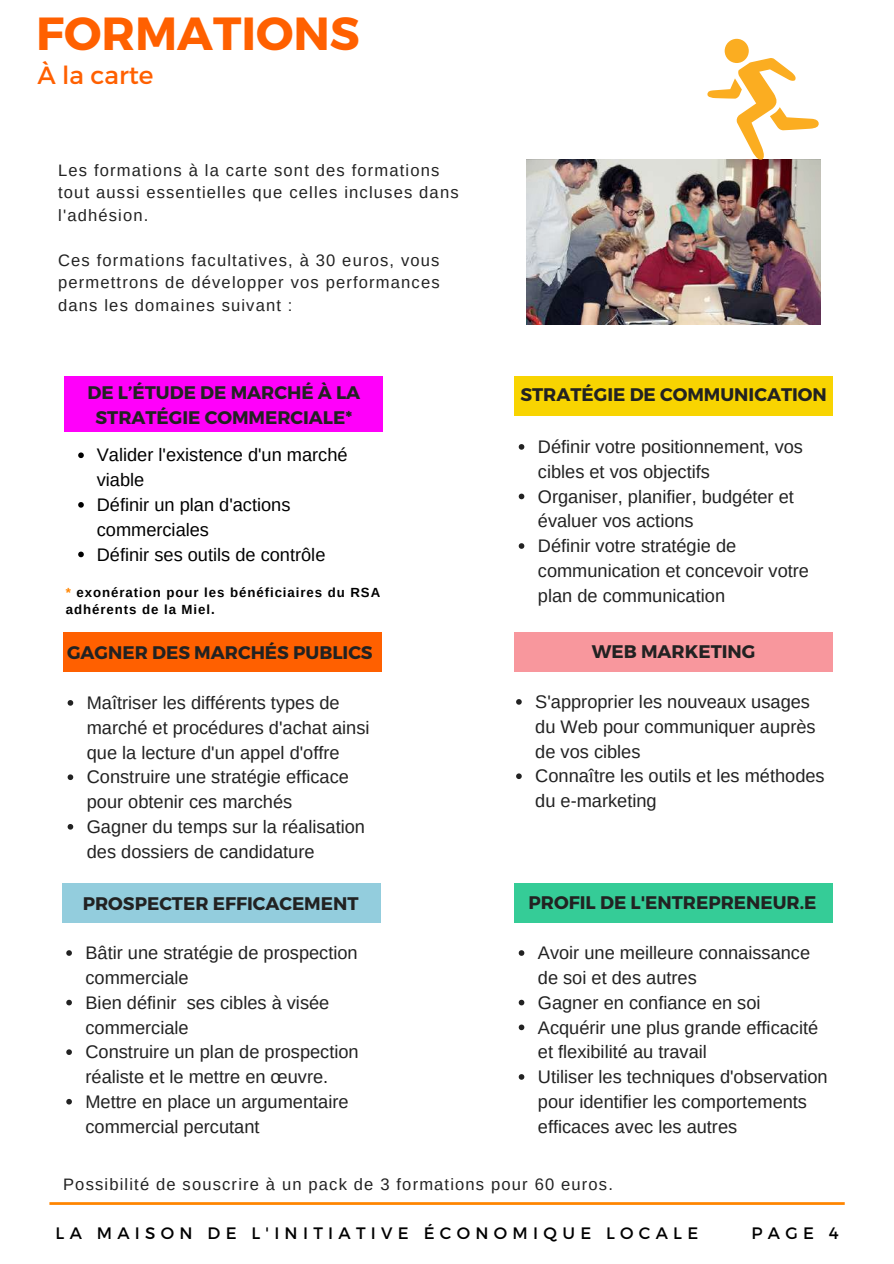
<style>
.page{position:relative;width:894px;height:1264px;background:#fff}
.page>*{position:absolute;margin:0;border:0;box-sizing:border-box;transform-origin:0 0}
.t1{font:700 46.35px "Montserrat";color:#ff6000}
.t2{font:24.9px "Montserrat";color:#ff6000}
.t3{font:18.15px/24.8px "Arimo";color:#222}
.t4{font:700 18.15px/24.8px "Montserrat";color:#222;text-align:center}
.t5{font:18.15px/24.8px "Arimo";color:#000}
.t6{font:16.5px/22.5px "Arimo";letter-spacing:.07em;color:#222}
.t7{font:16.5px "Montserrat";letter-spacing:.32em;color:#000}
.t8{font:700 13.2px/17.7px "Arimo";letter-spacing:.07em;color:#000}
.s1{color:#ff8500}
</style>
<div class="page">
<svg style="left:49px;top:1202px;width:795px;height:2px;background:#ff8e13"></svg>
<img style="left:526px;top:160px;width:293px;height:164px">
<div style="left:724px;top:39px;width:24px;height:24px;background:#fbad21;border-radius:50%"></div>
<svg style="left:707px;top:58px;width:111px;height:102px"></svg>
<div style="left:63px;top:632px;width:319px;height:39px;background:#ff6000"></div>
<svg style="left:68px;top:700px;width:5px;height:5px"></svg>
<svg style="left:68px;top:774px;width:5px;height:6px"></svg>
<svg style="left:68px;top:824px;width:5px;height:5px"></svg>
<svg style="left:66px;top:950px;width:6px;height:5px"></svg>
<svg style="left:66px;top:999px;width:6px;height:6px"></svg>
<svg style="left:66px;top:1049px;width:6px;height:5px"></svg>
<svg style="left:66px;top:1098px;width:6px;height:6px"></svg>
<div style="left:62px;top:883px;width:318px;height:40px;background:#93cddd"></div>
<div style="left:514px;top:376px;width:318px;height:39px;background:#f8d401"></div>
<svg style="left:518px;top:444px;width:6px;height:5px"></svg>
<svg style="left:518px;top:493px;width:6px;height:6px"></svg>
<svg style="left:518px;top:543px;width:6px;height:6px"></svg>
<div style="left:514px;top:883px;width:318px;height:40px;background:#35cc97"></div>
<svg style="left:518px;top:950px;width:6px;height:5px"></svg>
<svg style="left:518px;top:999px;width:6px;height:6px"></svg>
<svg style="left:518px;top:1024px;width:6px;height:6px"></svg>
<svg style="left:518px;top:1074px;width:6px;height:5px"></svg>
<svg style="left:516px;top:699px;width:5px;height:5px"></svg>
<svg style="left:516px;top:773px;width:5px;height:6px"></svg>
<div style="left:514px;top:632px;width:318px;height:39px;background:#f8979d"></div>
<div style="left:64px;top:376px;width:319px;height:55px;background:#ff00fa"></div>
<svg style="left:78px;top:452px;width:6px;height:6px"></svg>
<svg style="left:78px;top:502px;width:6px;height:5px"></svg>
<svg style="left:78px;top:551px;width:6px;height:6px"></svg>
<h1 class="t1" style="left:36px;top:3px;width:325px">FORMATIONS</h1>
<h2 class="t2" style="left:37px;top:59px;width:118px">À la carte</h2>
<p class="t6" style="left:58px;top:159px;width:402px">Les formations à la carte sont des formations tout aussi essentielles que celles incluses dans l'adhésion.</p>
<p class="t6" style="left:58px;top:249px;width:383px;text-align:justify">Ces formations facultatives, à 30 euros, vous permettrons de développer vos performances dans les domaines suivant :</p>
<p class="t4" style="left:87px;top:379px;width:274px">DE L’ÉTUDE DE MARCHÉ À LA<br>STRATÉGIE COMMERCIALE*</p>
<p class="t5" style="left:97px;top:443px;width:252px">Valider l'existence d'un marché viable<br>Définir un plan d'actions commerciales<br>Définir ses outils de contrôle</p>
<p class="t8" style="left:66px;top:583px;width:316px"><span class="s1">*</span> exonération pour les bénéficiaires du RSA adhérents de la Miel.</p>
<p class="t4" style="left:67px;top:639px;width:307px">GAGNER DES MARCHÉS PUBLICS</p>
<p class="t3" style="left:87px;top:690px;width:284px">Maîtriser les différents types de marché et procédures d'achat ainsi que la lecture d'un appel d'offre<br>Construire une stratégie efficace pour obtenir ces marchés<br>Gagner du temps sur la réalisation des dossiers de candidature</p>
<p class="t4" style="left:83px;top:890px;width:277px">PROSPECTER EFFICACEMENT</p>
<p class="t3" style="left:85px;top:940px;width:275px">Bâtir une stratégie de prospection commerciale<br>Bien définir ses cibles à visée commerciale<br>Construire un plan de prospection réaliste et le mettre en œuvre.<br>Mettre en place un argumentaire commercial percutant</p>
<p class="t4" style="left:520px;top:381px;width:308px">STRATÉGIE DE COMMUNICATION</p>
<p class="t3" style="left:537px;top:434px;width:272px">Définir votre positionnement, vos cibles et vos objectifs<br>Organiser, planifier, budgéter et évaluer vos actions<br>Définir votre stratégie de communication et concevoir votre plan de communication</p>
<p class="t4" style="left:591px;top:638px;width:165px">WEB MARKETING</p>
<p class="t3" style="left:535px;top:689px;width:291px">S'approprier les nouveaux usages du Web pour communiquer auprès de vos cibles<br>Connaître les outils et les méthodes du e-marketing</p>
<p class="t4" style="left:528px;top:889px;width:289px">PROFIL DE L'ENTREPRENEUR.E</p>
<p class="t3" style="left:537px;top:940px;width:291px">Avoir une meilleure connaissance de soi et des autres<br>Gagner en confiance en soi<br>Acquérir une plus grande efficacité et flexibilité au travail<br>Utiliser les techniques d'observation pour identifier les comportements efficaces avec les autres</p>
<p class="t6" style="left:63px;top:1173px;width:551px">Possibilité de souscrire à un pack de 3 formations pour 60 euros.</p>
<p class="t7" style="left:56px;top:1221px;width:644px">LA MAISON DE L'INITIATIVE ÉCONOMIQUE LOCALE</p>
<p class="t7" style="left:751px;top:1221px;width:89px">PAGE 4</p>
</div>
